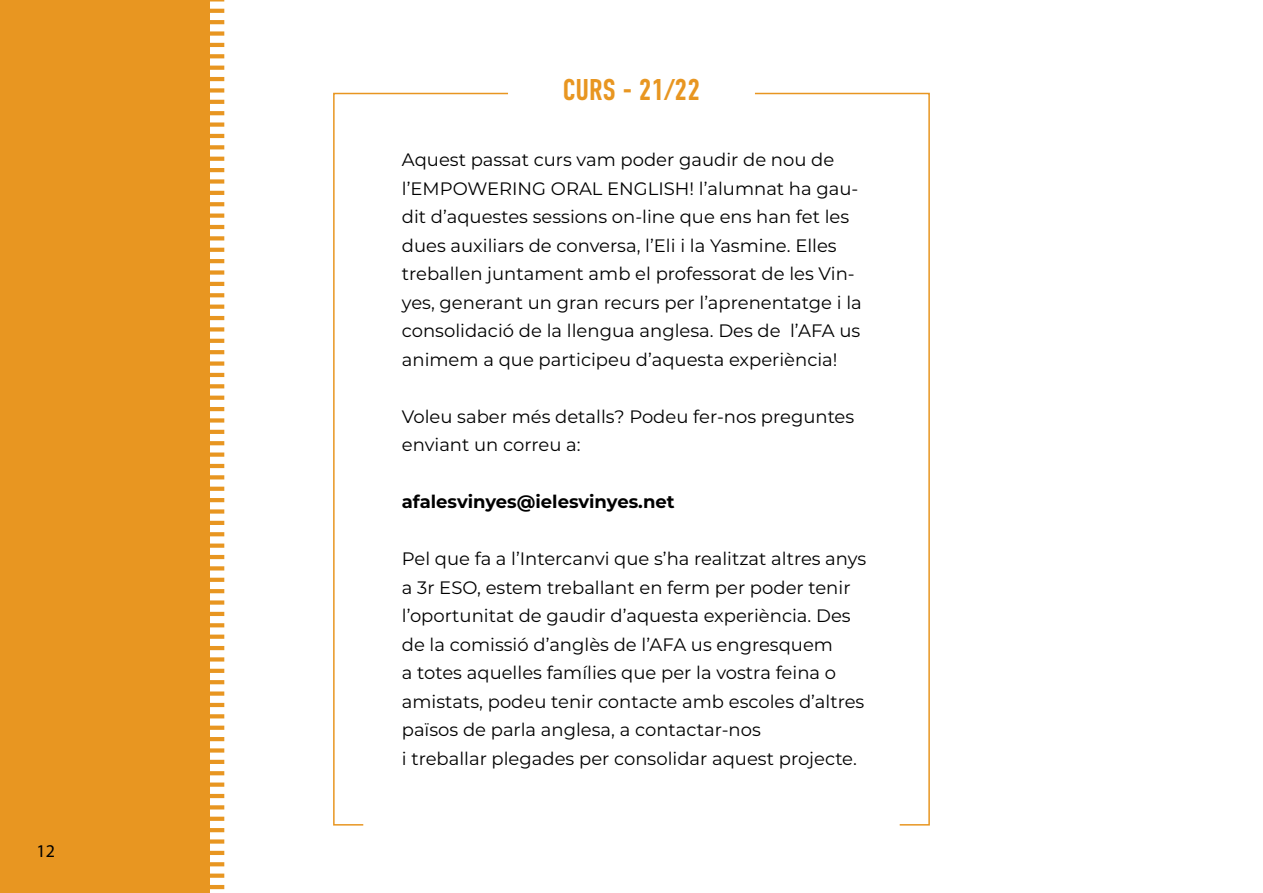
<style>
.page{position:relative;width:1263px;height:893px;background:#fff}
.page>*{position:absolute;margin:0;border:0;box-sizing:border-box;transform-origin:0 0}
.t1{font:600 30px "DIN Condensed";color:#e89621}
.t2{font:18px/28.5px "Montserrat";color:#000}
.t3{font:700 18px "Montserrat";color:#000}
.t4{font:18px "Myriad Pro";color:#000}
</style>
<div class="page">
<hr style="left:202px;top:885px;width:22px;height:4px;background:#e89621">
<div style="left:202px;top:873px;width:22px;height:5px;background:#e89621"></div>
<svg style="left:210px;top:862px;width:14px;height:4px"></svg>
<hr style="left:202px;top:851px;width:22px;height:4px;background:#e89621">
<div style="left:202px;top:839px;width:22px;height:5px;background:#e89621"></div>
<hr style="left:202px;top:828px;width:22px;height:4px;background:#e89621">
<svg style="left:210px;top:817px;width:14px;height:4px"></svg>
<svg style="left:210px;top:805px;width:14px;height:4px"></svg>
<hr style="left:202px;top:794px;width:22px;height:4px;background:#e89621">
<div style="left:202px;top:782px;width:22px;height:5px;background:#e89621"></div>
<svg style="left:210px;top:771px;width:14px;height:4px"></svg>
<hr style="left:202px;top:760px;width:22px;height:4px;background:#e89621">
<div style="left:202px;top:748px;width:22px;height:5px;background:#e89621"></div>
<hr style="left:202px;top:737px;width:22px;height:4px;background:#e89621">
<svg style="left:210px;top:726px;width:14px;height:4px"></svg>
<svg style="left:210px;top:714px;width:14px;height:4px"></svg>
<hr style="left:202px;top:703px;width:22px;height:4px;background:#e89621">
<div style="left:202px;top:691px;width:22px;height:5px;background:#e89621"></div>
<svg style="left:210px;top:680px;width:14px;height:4px"></svg>
<hr style="left:202px;top:669px;width:22px;height:4px;background:#e89621">
<svg style="left:210px;top:657px;width:14px;height:4px"></svg>
<hr style="left:202px;top:646px;width:22px;height:4px;background:#e89621">
<svg style="left:210px;top:635px;width:14px;height:4px"></svg>
<svg style="left:210px;top:623px;width:14px;height:4px"></svg>
<hr style="left:202px;top:612px;width:22px;height:4px;background:#e89621">
<div style="left:202px;top:600px;width:22px;height:5px;background:#e89621"></div>
<svg style="left:210px;top:589px;width:14px;height:4px"></svg>
<svg style="left:210px;top:578px;width:14px;height:4px"></svg>
<svg style="left:210px;top:566px;width:14px;height:4px"></svg>
<hr style="left:202px;top:555px;width:22px;height:4px;background:#e89621">
<svg style="left:210px;top:544px;width:14px;height:4px"></svg>
<svg style="left:210px;top:532px;width:14px;height:4px"></svg>
<hr style="left:202px;top:521px;width:22px;height:4px;background:#e89621">
<div style="left:202px;top:509px;width:22px;height:5px;background:#e89621"></div>
<hr style="left:202px;top:498px;width:22px;height:4px;background:#e89621">
<svg style="left:210px;top:487px;width:14px;height:4px"></svg>
<svg style="left:210px;top:475px;width:14px;height:4px"></svg>
<hr style="left:202px;top:464px;width:22px;height:4px;background:#e89621">
<div style="left:202px;top:452px;width:22px;height:5px;background:#e89621"></div>
<svg style="left:210px;top:441px;width:14px;height:4px"></svg>
<hr style="left:202px;top:430px;width:22px;height:4px;background:#e89621">
<div style="left:202px;top:418px;width:22px;height:5px;background:#e89621"></div>
<hr style="left:202px;top:407px;width:22px;height:4px;background:#e89621">
<svg style="left:210px;top:396px;width:14px;height:4px"></svg>
<svg style="left:210px;top:384px;width:14px;height:4px"></svg>
<hr style="left:202px;top:373px;width:22px;height:4px;background:#e89621">
<div style="left:202px;top:361px;width:22px;height:5px;background:#e89621"></div>
<svg style="left:210px;top:350px;width:14px;height:4px"></svg>
<svg style="left:210px;top:339px;width:14px;height:4px"></svg>
<div style="left:202px;top:327px;width:22px;height:5px;background:#e89621"></div>
<hr style="left:202px;top:316px;width:22px;height:4px;background:#e89621">
<svg style="left:210px;top:305px;width:14px;height:4px"></svg>
<svg style="left:210px;top:293px;width:14px;height:4px"></svg>
<hr style="left:202px;top:282px;width:22px;height:4px;background:#e89621">
<div style="left:202px;top:270px;width:22px;height:5px;background:#e89621"></div>
<hr style="left:202px;top:259px;width:22px;height:4px;background:#e89621">
<svg style="left:210px;top:248px;width:14px;height:4px"></svg>
<svg style="left:210px;top:236px;width:14px;height:4px"></svg>
<hr style="left:202px;top:225px;width:22px;height:4px;background:#e89621">
<svg style="left:210px;top:214px;width:14px;height:4px"></svg>
<svg style="left:210px;top:202px;width:14px;height:4px"></svg>
<hr style="left:202px;top:191px;width:22px;height:4px;background:#e89621">
<div style="left:202px;top:179px;width:22px;height:5px;background:#e89621"></div>
<hr style="left:202px;top:168px;width:22px;height:4px;background:#e89621">
<svg style="left:210px;top:157px;width:14px;height:4px"></svg>
<svg style="left:210px;top:145px;width:14px;height:4px"></svg>
<hr style="left:202px;top:134px;width:22px;height:4px;background:#e89621">
<div style="left:202px;top:122px;width:22px;height:5px;background:#e89621"></div>
<svg style="left:210px;top:111px;width:14px;height:4px"></svg>
<svg style="left:210px;top:100px;width:14px;height:4px"></svg>
<div style="left:202px;top:88px;width:22px;height:5px;background:#e89621"></div>
<hr style="left:202px;top:77px;width:22px;height:4px;background:#e89621">
<svg style="left:210px;top:66px;width:14px;height:4px"></svg>
<svg style="left:210px;top:54px;width:14px;height:4px"></svg>
<hr style="left:202px;top:43px;width:22px;height:4px;background:#e89621">
<div style="left:202px;top:31px;width:22px;height:5px;background:#e89621"></div>
<svg style="left:210px;top:20px;width:14px;height:4px"></svg>
<svg style="left:210px;top:9px;width:14px;height:4px"></svg>
<hr style="left:202px;top:0;width:22px;height:2px;background:#e89621">
<div style="left:0;top:0;width:210px;height:893px;background:#e89621"></div>
<svg style="left:333px;top:92px;width:175px;height:734px"></svg>
<svg style="left:755px;top:92px;width:175px;height:734px"></svg>
<p class="t4" style="left:36px;top:840px;width:20px">12</p>
<h1 class="t1" style="left:563px;top:73px;width:139px">CURS - 21/22</h1>
<p class="t2" style="left:402px;top:145px;width:461px">Aquest passat curs vam poder gaudir de nou de l’EMPOWERING ORAL ENGLISH! l’alumnat ha gau&shy;dit d’aquestes sessions on-line que ens han fet les dues auxiliars de conversa, l’Eli i la Yasmine. Elles treballen juntament amb el professorat de les Vin&shy;yes, generant un gran recurs per l’aprenentatge i la consolidació de la llengua anglesa. Des de l’AFA us animem a que participeu d’aquesta experiència!</p>
<p class="t2" style="left:402px;top:401px;width:454px">Voleu saber més detalls? Podeu fer-nos preguntes enviant un correu a:</p>
<p class="t3" style="left:402px;top:489px;width:274px">afalesvinyes@ielesvinyes.net</p>
<p class="t2" style="left:402px;top:544px;width:466px">Pel que fa a l’Intercanvi que s’ha realitzat altres anys a 3r ESO, estem treballant en ferm per poder tenir l’oportunitat de gaudir d’aquesta experiència. Des de la comissió d’anglès de l’AFA us engresquem<br>a totes aquelles famílies que per la vostra feina o amistats, podeu tenir contacte amb escoles d’altres països de parla anglesa, a contactar-nos<br>i treballar plegades per consolidar aquest projecte.</p>
</div>
